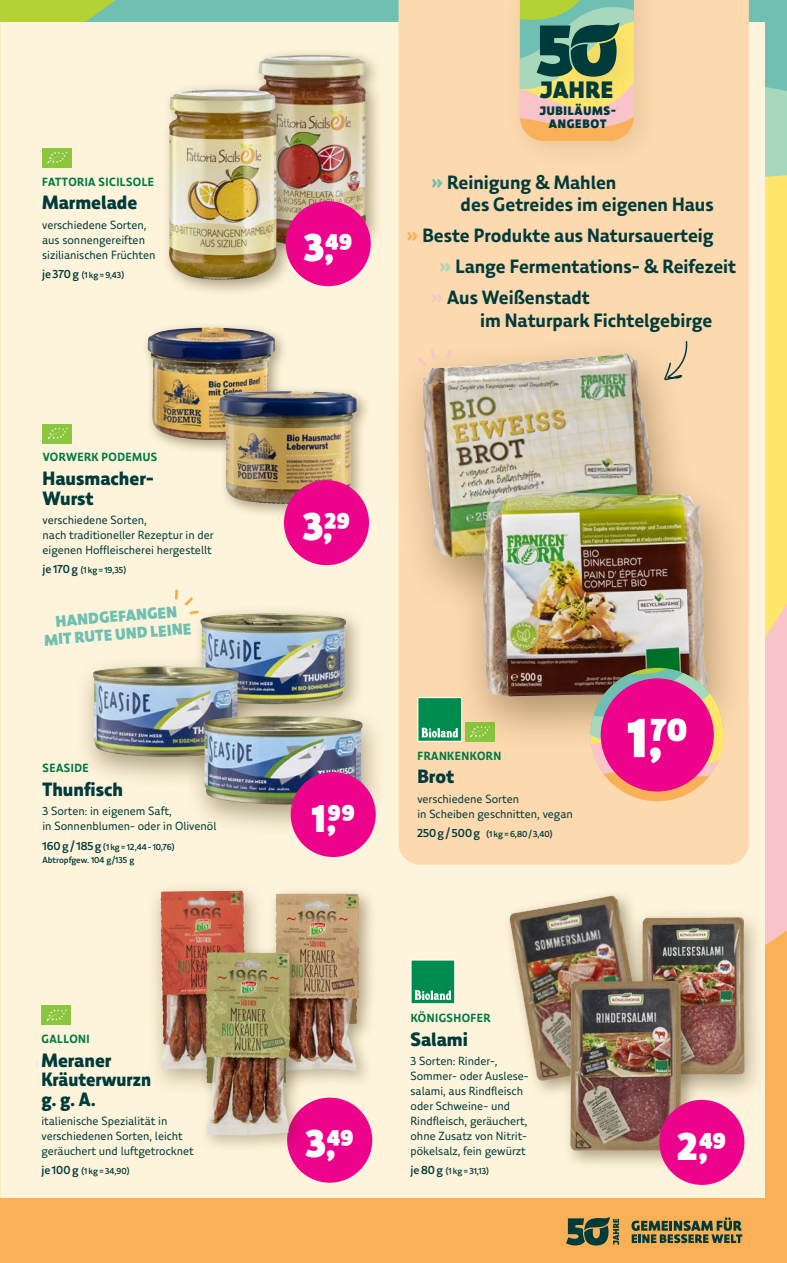
<style>
.page{position:relative;width:787px;height:1263px;background:#fff}
.page>*{position:absolute;margin:0;border:0;box-sizing:border-box;transform-origin:0 0}
.t1{font:900 55.5px "Bio Markt";color:#fff}
.t2{font:900 39px "Bio Markt";color:#fff}
.t3{font:900 24px "Bio Markt";letter-spacing:.03em;color:#003b3b}
.t4{font:700 19.5px/22.5px "Bio Markt";color:#003b3b}
.t5{font:800 19.5px/19.5px "Bio Markt";color:#003b3b}
.t6{font:900 15.9px/18px "Bio Markt";color:#6fbfb2;text-align:center}
.t7{font:900 12.45px/12.1px "Bio Markt";letter-spacing:.06em;color:#003b3b;text-align:center}
.t8{font:12px/15px "Bio Markt";color:#003b3b}
.t9{font:700 12px "Bio Markt";letter-spacing:.04em;color:#007a45}
.t10{font:500 9px/13.5px "Bio Markt";color:#003b3b}
.s1{font-size:12px}
.s2{font-weight:800;font-size:22.5px;color:#6fbfb2}
.s3{font-weight:800;font-size:22.5px;color:#fab056}
.s4{font-weight:800;font-size:22.5px;color:#a7d8bb}
.s5{font-weight:800;font-size:22.5px;color:#f9c4c9}
</style>
<div class="page">
<img style="left:0;top:0;width:787px;height:1263px">
<p class="t9" style="left:42px;top:174px;width:113px">FATTORIA SICILSOLE</p>
<h3 class="t5" style="left:42px;top:193px;width:97px">Marmelade</h3>
<p class="t8" style="left:42px;top:217px;width:115px">verschiedene Sorten, aus sonnengereiften sizilianischen Früchten</p>
<p class="t10" style="left:42px;top:268px;width:84px"><span class="s1">je370g</span> (1kg=9,43)</p>
<p class="t9" style="left:43px;top:450px;width:116px">VORWERK PODEMUS</p>
<h3 class="t5" style="left:43px;top:468px;width:113px">Hausmacher-<br>Wurst</h3>
<p class="t8" style="left:43px;top:512px;width:173px">verschiedene Sorten,<br>nach traditioneller Rezeptur in der eigenen Hoffleischerei hergestellt</p>
<p class="t10" style="left:43px;top:563px;width:85px"><span class="s1">je170g</span> (1kg=19,35)</p>
<h3 class="t6" style="left:42px;top:612px;width:149px;rotate:-4deg">HANDGEFANGEN<br>MIT RUTE UND LEINE</h3>
<p class="t9" style="left:43px;top:761px;width:48px">SEASIDE</p>
<h3 class="t5" style="left:42px;top:779px;width:82px">Thunfisch</h3>
<p class="t8" style="left:42px;top:803px;width:175px">3 Sorten: in eigenem Saft,<br>in Sonnenblumen- oder in Olivenöl</p>
<p class="t10" style="left:42px;top:840px;width:134px"><span class="s1">160g/ 185g</span> (1kg=12,44- 10,76)<br>Abtropfgew. 104 g/135 g</p>
<p class="t9" style="left:42px;top:1031px;width:50px">GALLONI</p>
<h3 class="t5" style="left:41px;top:1050px;width:111px">Meraner<br>Kräuterwurzn g. g. A.</h3>
<p class="t8" style="left:41px;top:1113px;width:154px">italienische Spezialität in verschiedenen Sorten, leicht geräuchert und luftgetrocknet</p>
<p class="t10" style="left:41px;top:1164px;width:90px"><span class="s1">je100g</span> (1kg=34,90)</p>
<h2 class="t2" style="left:304px;top:224px;width:50px">3,49</h2>
<h3 class="t3" style="left:540px;top:75px;width:75px">JAHRE</h3>
<p class="t7" style="left:539px;top:105px;width:78px">JUBILÄUMS-<br>ANGEBOT</p>
<h3 class="t4" style="left:460px;top:171px;width:254px;text-indent:-30px"><span class="s2">»</span> Reinigung &amp; Mahlen<br>des Getreides im eigenen Haus</h3>
<h3 class="t4" style="left:406px;top:224px;width:309px"><span class="s3">»</span> Beste Produkte aus Natursauerteig</h3>
<h3 class="t4" style="left:439px;top:255px;width:298px"><span class="s4">»</span> Lange Fermentations- &amp; Reifezeit</h3>
<h3 class="t4" style="left:431px;top:286px;width:160px"><span class="s5">»</span> Aus Weißenstadt</h3>
<h3 class="t4" style="left:480px;top:309px;width:234px">im Naturpark Fichtelgebirge</h3>
<h2 class="t2" style="left:303px;top:502px;width:49px">3,29</h2>
<h2 class="t2" style="left:311px;top:794px;width:45px">1,99</h2>
<p class="t9" style="left:417px;top:748px;width:85px">FRANKENKORN</p>
<h3 class="t5" style="left:417px;top:767px;width:38px">Brot</h3>
<p class="t8" style="left:417px;top:791px;width:157px">verschiedene Sorten<br>in Scheiben geschnitten, vegan</p>
<p class="t10" style="left:417px;top:827px;width:137px"><span class="s1">250g/ 500g</span> (1kg=6,80/ 3,40)</p>
<h1 class="t1" style="left:627px;top:704px;width:62px">1,70</h1>
<h2 class="t2" style="left:305px;top:1120px;width:50px">3,49</h2>
<p class="t9" style="left:410px;top:1010px;width:81px">KÖNIGSHOFER</p>
<h3 class="t5" style="left:410px;top:1029px;width:59px">Salami</h3>
<p class="t8" style="left:410px;top:1053px;width:120px">3 Sorten: Rinder-,<br>Sommer- oder Auslese&shy;salami, aus Rindfleisch oder Schweine- und<br>Rindfleisch, geräuchert, ohne Zusatz von Nitrit&shy;pökelsalz, fein gewürzt</p>
<p class="t10" style="left:410px;top:1164px;width:80px"><span class="s1">je80g</span> (1kg=31,13)</p>
<h2 class="t2" style="left:677px;top:1122px;width:50px">2 ,49</h2>
</div>
